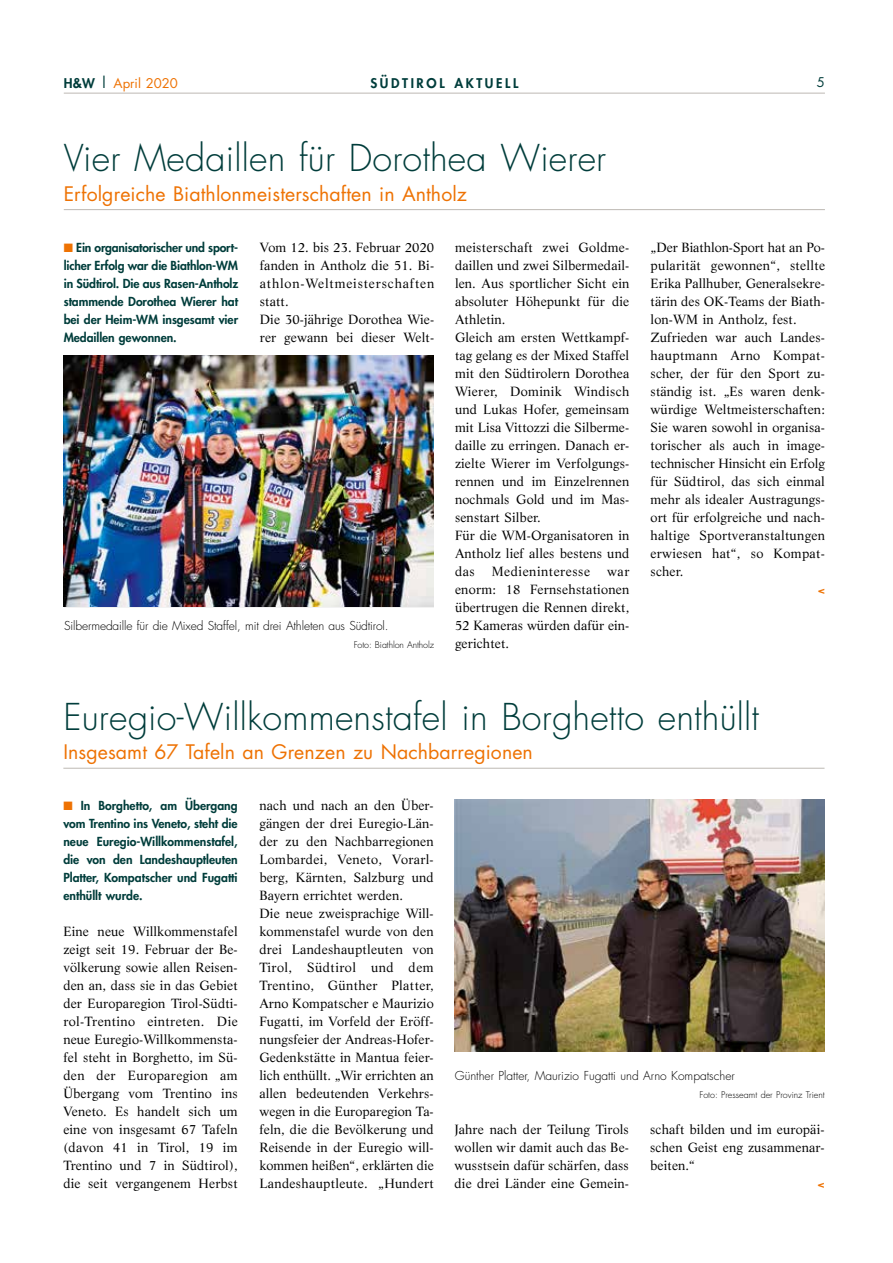
<style>
.page{position:relative;width:893px;height:1263px;background:#fff}
.page>*{position:absolute;margin:0;border:0;box-sizing:border-box;transform-origin:0 0}
.t1{font:300 36px "Futura";letter-spacing:.005em;color:#003d3b}
.t2{font:19.5px "Futura";letter-spacing:.005em;color:#ee7203}
.t3{font:13.05px/18px "Life";letter-spacing:.01em;color:#000}
.t4{font:13.05px "Life";letter-spacing:.04em;color:#000}
.t5{font:800 13.05px "Futura";letter-spacing:.2em;color:#003d3b}
.t6{font:13.05px "Futura";color:#ee7203}
.t7{font:13.05px "Futura";color:#003d3b}
.t8{font:800 12.15px/18px "Futura";letter-spacing:-.005em;color:#003d3b;text-align:justify}
.t9{font:300 12px "Futura";letter-spacing:-.01em;color:#000}
.t10{font:800 10.5px "Futura";color:#ee7203;scale:1.1 1}
.t11{font:300 9px "Futura";color:#000}
.s1{font-weight:800;color:#003d3b}
.s2{font-size:15px;color:#003d3b}
.s3{color:#ee7203}
</style>
<div class="page">
<hr style="left:64px;top:209px;width:761px;height:1px;background:#bdb9b3">
<hr style="left:63px;top:768px;width:761px;height:1px;background:#bdb9b3">
<img style="left:64px;top:356px;width:370px;height:251px">
<img style="left:454px;top:800px;width:370px;height:251px">
<hr style="left:64px;top:93px;width:761px;height:1px;background:#bdb9b3">
<p class="t6" style="left:64px;top:74px;width:116px"><span class="s1">H&amp;W</span> <span class="s2">|</span> April 2020</p>
<p class="t5" style="left:370px;top:74px;width:149px">SÜDTIROL AKTUELL</p>
<p class="t7" style="left:817px;top:73px;width:10px">5</p>
<h1 class="t1" style="left:64px;top:135px;width:544px">Vier Medaillen für Dorothea Wierer</h1>
<h2 class="t2" style="left:64px;top:180px;width:405px">Erfolgreiche Biathlonmeisterschaften in Antholz</h2>
<p class="t8" style="left:64px;top:238px;width:176px"><span class="s3">■</span> Ein organisatorischer und sport&shy;licher Erfolg war die Biathlon-WM in Südtirol. Die aus Rasen-Antholz stammende Dorothea Wierer hat bei der Heim-WM insgesamt vier Medaillen gewonnen.</p>
<p class="t3" style="left:260px;top:238px;width:176px">Vom 12. bis 23. Februar 2020 fanden in Antholz die 51. Bi&shy;athlon-Weltmeisterschaften statt.<br>Die 30-jährige Dorothea Wie&shy;rer gewann bei dieser Welt-</p>
<p class="t9" style="left:64px;top:618px;width:326px">Silbermedaille für die Mixed Staffel, mit drei Athleten aus Südtirol.</p>
<p class="t11" style="left:354px;top:639px;width:82px">Foto: Biathlon Antholz</p>
<p class="t3" style="left:455px;top:238px;width:176px">meisterschaft zwei Goldme&shy;daillen und zwei Silbermedail&shy;len. Aus sportlicher Sicht ein absoluter Höhepunkt für die<br>Athletin.<br>Gleich am ersten Wettkampf&shy;tag gelang es der Mixed Staffel mit den Südtirolern Dorothea<br>Wierer, Dominik Windisch und Lukas Hofer, gemeinsam mit Lisa Vittozzi die Silberme&shy;daille zu erringen. Danach er&shy;zielte Wierer im Verfolgungs&shy;rennen und im Einzelrennen nochmals Gold und im Mas&shy;senstart Silber.<br>Für die WM-Organisatoren in<br>Antholz lief alles bestens und das</p>
<p class="t4" style="left:492px;top:563px;width:100px">Medieninteresse</p>
<p class="t3" style="left:455px;top:562px;width:176px;text-align:justify;text-indent:152px">war enorm: 18 Fernsehstationen übertrugen die Rennen direkt, 52 Kameras würden dafür ein&shy;gerichtet.</p>
<p class="t3" style="left:651px;top:238px;width:176px">„Der Biathlon-Sport hat an Po&shy;pularität gewonnen“, stellte<br>Erika Pallhuber, Generalsekre&shy;tärin des OK-Teams der Biath&shy;lon-WM in Antholz, fest.<br>Zufrieden war auch Landes&shy;hauptmann Arno Kompat&shy;scher, der für den Sport zu&shy;ständig ist. „Es waren denk&shy;würdige Weltmeisterschaften:<br>Sie waren sowohl in organisa&shy;torischer als auch in image&shy;technischer Hinsicht ein Erfolg für Südtirol, das sich einmal mehr als idealer Austragungs&shy;ort für erfolgreiche und nach&shy;haltige Sportveranstaltungen erwiesen hat“, so Kompat&shy;scher.</p>
<p class="t10" style="left:818px;top:583px;width:8px">&lt;</p>
<h1 class="t1" style="left:63px;top:693px;width:697px">Euregio-Willkommenstafel in Borghetto enthüllt</h1>
<h2 class="t2" style="left:63px;top:739px;width:471px">Insgesamt 67 Tafeln an Grenzen zu Nachbarregionen</h2>
<p class="t8" style="left:63px;top:796px;width:176px"><span class="s3">■</span> In Borghetto, am Übergang vom Trentino ins Veneto, steht die neue Euregio-Willkommenstafel, die von den Landeshauptleuten Platter, Kompatscher und Fugatti enthüllt wurde.</p>
<p class="t3" style="left:63px;top:922px;width:176px;text-align:justify">Eine neue Willkommenstafel zeigt seit 19. Februar der Be&shy;völkerung sowie allen Reisen&shy;den an, dass sie in das Gebiet der Europaregion Tirol-Südti&shy;rol-Trentino eintreten. Die neue Euregio-Willkommensta&shy;fel steht in Borghetto, im Sü&shy;den der Europaregion am Übergang vom Trentino ins Veneto. Es handelt sich um eine von insgesamt 67 Tafeln (davon 41 in Tirol, 19 im Trentino und 7 in Südtirol), die seit vergangenem Herbst</p>
<p class="t3" style="left:259px;top:796px;width:176px">nach und nach an den Über&shy;gängen der drei Euregio-Län&shy;der zu den Nachbarregionen<br>Lombardei, Veneto, Vorarl&shy;berg, Kärnten, Salzburg und<br>Bayern errichtet werden.<br>Die neue zweisprachige Will&shy;kommenstafel wurde von den drei Landeshauptleuten von<br>Tirol, Südtirol und dem<br>Trentino, Günther Platter,<br>Arno Kompatscher e Maurizio<br>Fugatti, im Vorfeld der Eröff&shy;nungsfeier der Andreas-Hofer-<br>Gedenkstätte in Mantua feier&shy;lich enthüllt. „Wir errichten an allen bedeutenden Verkehrs&shy;wegen in die Europaregion Ta&shy;feln, die die Bevölkerung und<br>Reisende in der Euregio will&shy;kommen heißen“, erklärten die<br>Landeshauptleute. „Hundert</p>
<p class="t9" style="left:455px;top:1068px;width:282px">Günther Platter, Maurizio Fugatti und Arno Kompatscher</p>
<p class="t11" style="left:699px;top:1089px;width:127px">Foto: Presseamt der Provinz Trient</p>
<p class="t3" style="left:455px;top:1120px;width:176px;text-align:justify">Jahre nach der Teilung Tirols wollen wir damit auch das Be&shy;wusstsein dafür schärfen, dass die drei Länder eine Gemein-</p>
<p class="t3" style="left:650px;top:1120px;width:176px;text-align:justify">schaft bilden und im europäi&shy;schen Geist eng zusammenar&shy;beiten.“</p>
<p class="t10" style="left:818px;top:1177px;width:8px">&lt;</p>
</div>
